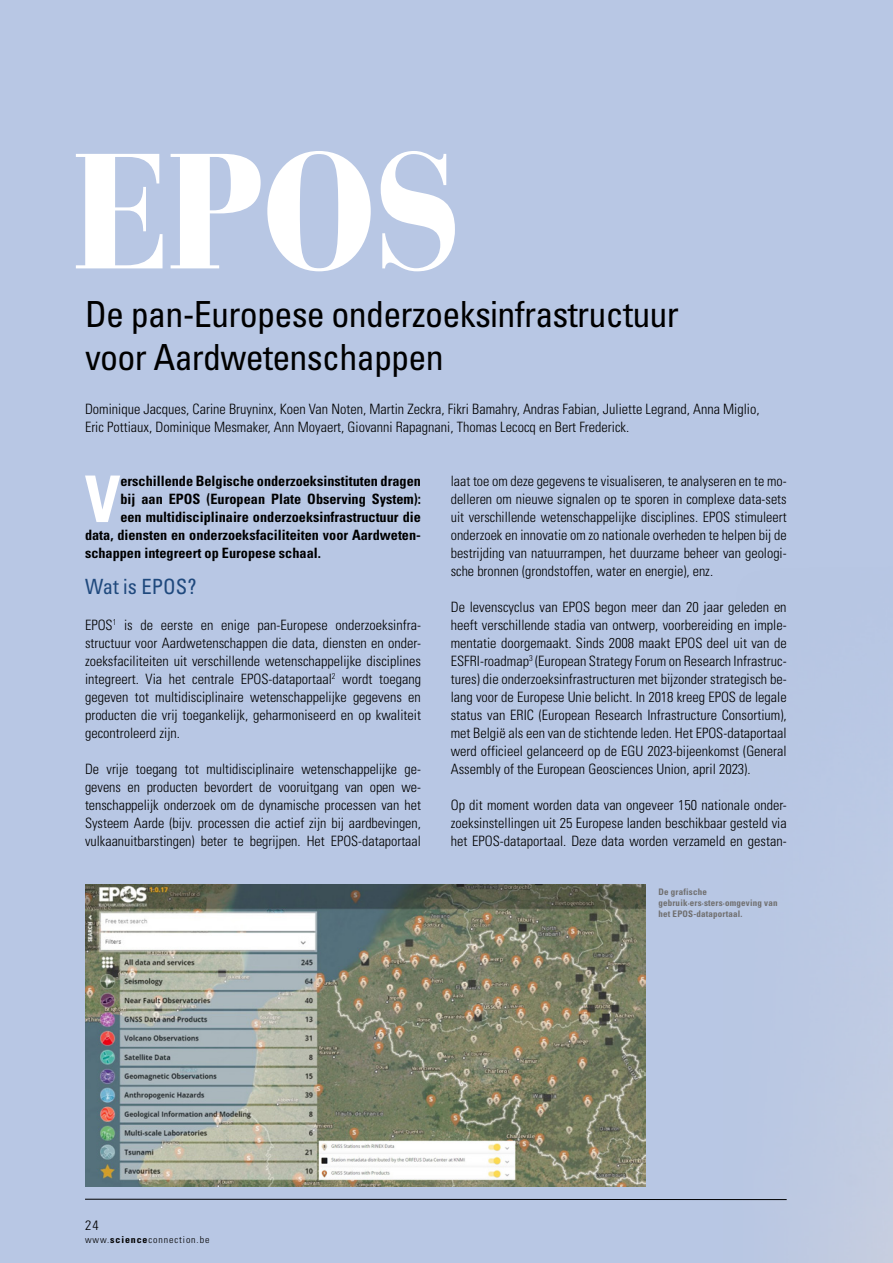
<style>
.page{position:relative;width:893px;height:1263px;background:#b8c7e4}
.page>*{position:absolute;margin:0;border:0;box-sizing:border-box;transform-origin:0 0}
.t1{font:900 162.6px "Bauer Bodoni Std";color:#fff;scale:.9 1}
.t2{font:700 condensed 64.5px "Univers LT Std";color:#fff}
.t3{font:condensed 36px/42.9px "Univers LT Std";letter-spacing:-.02em;color:#000}
.t4{font:condensed 21px "Univers LT Std";color:#1f497d}
.t5{font:300 condensed 14.25px/18px "Univers LT Std";color:#000;text-align:justify}
.t6{font:700 condensed 14.25px "Univers LT Std";color:#000}
.t7{font:300 condensed 13.5px "Univers LT Std";color:#000;scale:1.04 1}
.t8{font:300 condensed 9.6px "Univers LT Std";letter-spacing:.09em;color:#000;scale:1.04 1}
.t9{font:700 condensed 9px/10.8px "Univers LT Std";letter-spacing:.02em;color:#706f6f}
.s1{font-weight:700}
</style>
<div class="page">
<img style="left:723px;top:1091px;width:170px;height:172px">
<hr style="left:85px;top:1199px;width:702px;height:1px;background:#000">
<img style="left:85px;top:884px;width:560px;height:302px">
<h1 class="t1" style="left:73px;top:113px;width:435px">EPOS</h1>
<h3 class="t3" style="left:85px;top:292px;width:595px">De pan-Europese onderzoeksinfrastructuur voor Aardwetenschappen</h3>
<p class="t5" style="left:85px;top:400px;width:676px">Dominique Jacques, Carine Bruyninx, Koen Van Noten, Martin Zeckra, Fikri Bamahry, Andras Fabian, Juliette Legrand, Anna Miglio,<br>Eric Pottiaux, Dominique Mesmaker, Ann Moyaert, Giovanni Rapagnani, Thomas Lecocq en Bert Frederick.</p>
<h2 class="t2" style="left:85px;top:459px;width:37px">V</h2>
<p class="t6" style="left:120px;top:472px;width:302px">erschillende Belgische onderzoeksinstituten dragen</p>
<p class="t6" style="left:120px;top:490px;width:302px">bij aan EPOS (European Plate Observing System):</p>
<p class="t6" style="left:120px;top:508px;width:302px">een multidisciplinaire onderzoeksinfrastructuur die</p>
<p class="t6" style="left:85px;top:526px;width:337px">data, diensten en onderzoeksfaciliteiten voor Aardweten-</p>
<p class="t6" style="left:85px;top:544px;width:237px">schappen integreert op Europese schaal.</p>
<h3 class="t4" style="left:85px;top:573px;width:113px">Wat is EPOS?</h3>
<p class="t5" style="left:85px;top:616px;width:337px">EPOS<sup>1</sup> is de eerste en enige pan-Europese onderzoeksinfra&shy;structuur voor Aardwetenschappen die data, diensten en onder&shy;zoeksfaciliteiten uit verschillende wetenschappelijke disciplines integreert. Via het centrale EPOS-dataportaal<sup>2</sup> wordt toegang gegeven tot multidisciplinaire wetenschappelijke gegevens en producten die vrij toegankelijk, geharmoniseerd en op kwaliteit gecontroleerd zijn.</p>
<p class="t5" style="left:85px;top:760px;width:337px">De vrije toegang tot multidisciplinaire wetenschappelijke ge&shy;gevens en producten bevordert de vooruitgang van open we&shy;tenschappelijk onderzoek om de dynamische processen van het Systeem Aarde (bijv. processen die actief zijn bij aardbevingen, vulkaanuitbarstingen) beter te begrijpen. Het EPOS-dataportaal</p>
<p class="t5" style="left:451px;top:472px;width:337px">laat toe om deze gegevens te visualiseren, te analyseren en te mo&shy;delleren om nieuwe signalen op te sporen in complexe data-sets uit verschillende wetenschappelijke disciplines. EPOS stimuleert onderzoek en innovatie om zo nationale overheden te helpen bij de bestrijding van natuurrampen, het duurzame beheer van geologi&shy;sche bronnen (grondstoffen, water en energie), enz.</p>
<p class="t5" style="left:451px;top:598px;width:337px">De levenscyclus van EPOS begon meer dan 20 jaar geleden en heeft verschillende stadia van ontwerp, voorbereiding en imple&shy;mentatie doorgemaakt. Sinds 2008 maakt EPOS deel uit van de ESFRI-roadmap<sup>3</sup> (European Strategy Forum on Research Infrastruc&shy;tures) die onderzoeksinfrastructuren met bijzonder strategisch be&shy;lang voor de Europese Unie belicht. In 2018 kreeg EPOS de legale status van ERIC (European Research Infrastructure Consortium), met België als een van de stichtende leden. Het EPOS-dataportaal werd officieel gelanceerd op de EGU 2023-bijeenkomst (General Assembly of the European Geosciences Union, april 2023).</p>
<p class="t5" style="left:451px;top:796px;width:337px">Op dit moment worden data van ongeveer 150 nationale onder&shy;zoeksinstellingen uit 25 Europese landen beschikbaar gesteld via het EPOS-dataportaal. Deze data worden verzameld en gestan-</p>
<p class="t9" style="left:658px;top:887px;width:121px">De grafische gebruik∙ers∙sters∙omgeving van het EPOS-dataportaal.</p>
<p class="t7" style="left:85px;top:1217px;width:15px">24</p>
<p class="t8" style="left:85px;top:1233px;width:121px">www.<span class="s1">science</span>connection.be</p>
</div>
